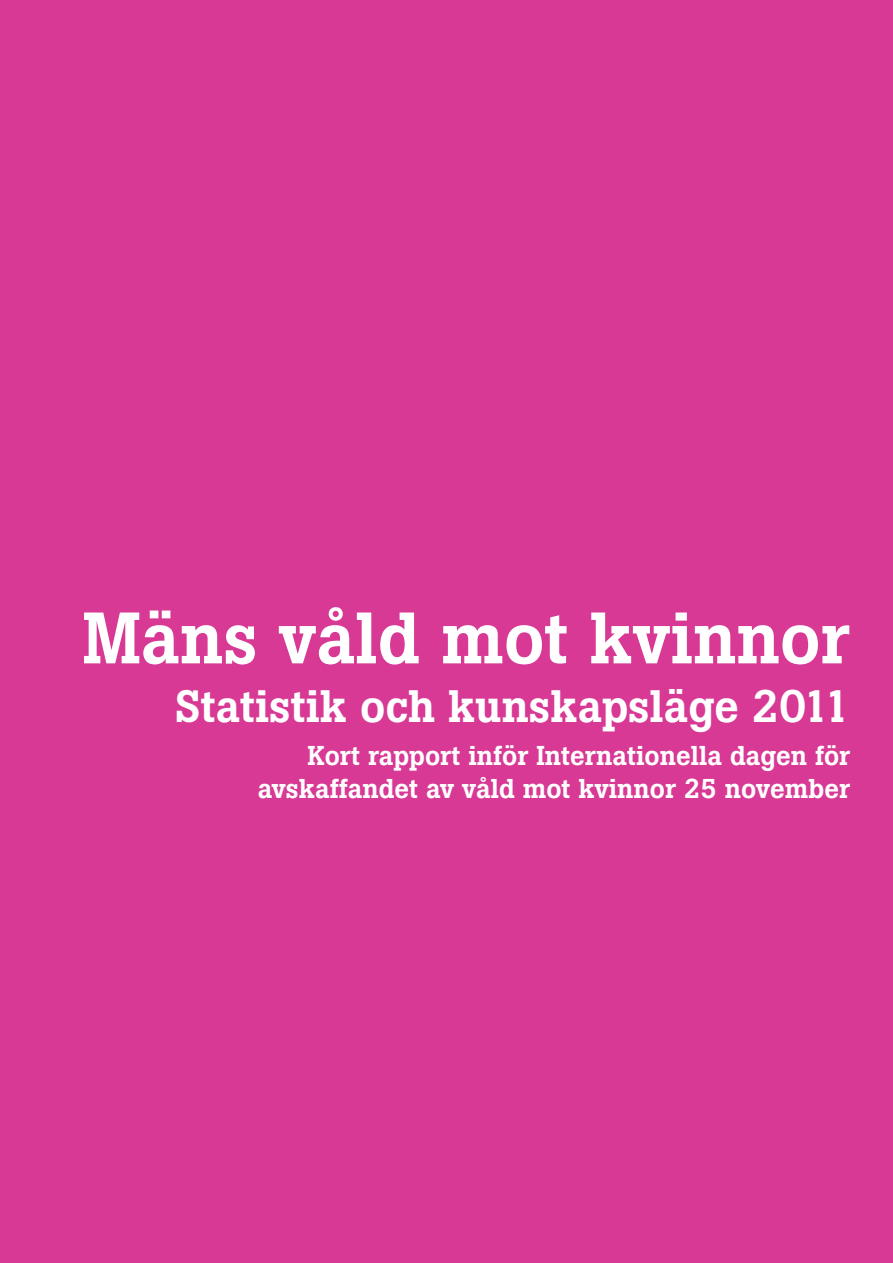
<style>
.page{position:relative;width:893px;height:1263px;background:#d73995}
.page>*{position:absolute;margin:0;border:0;box-sizing:border-box;transform-origin:0 0}
.t1{font:500 72px "Boton BQ";color:#fff}
.t2{font:500 45px "Boton BQ";color:#fff}
.t3{font:500 27px/32.4px "Boton BQ";color:#fff;text-align:right}
</style>
<div class="page">
<h1 class="t1" style="left:82px;top:596px;width:770px">Mäns våld mot kvinnor</h1>
<h2 class="t2" style="left:175px;top:680px;width:677px">Statistik och kunskapsläge 2011</h2>
<p class="t3" style="left:258px;top:740px;width:594px">Kort rapport inför Internationella dagen för avskaffandet av våld mot kvinnor 25 november</p>
</div>
